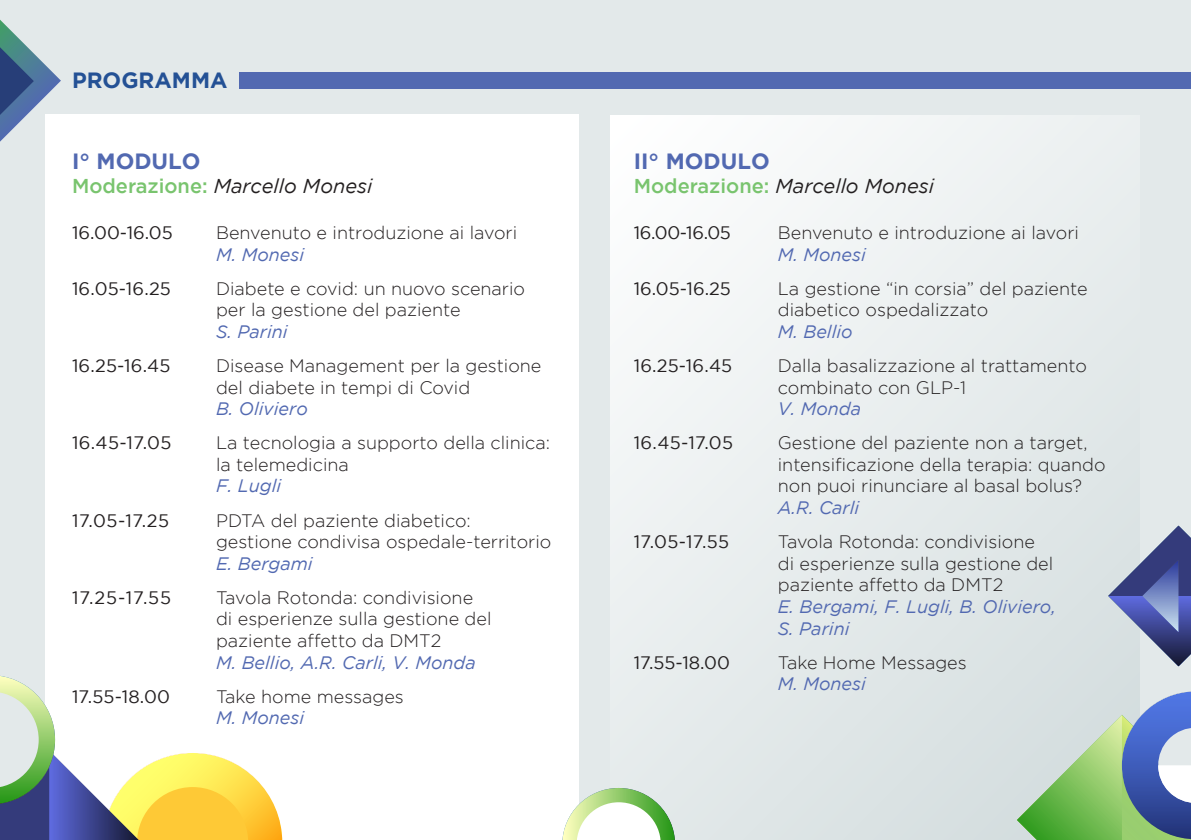
<style>
.page{position:relative;width:1191px;height:840px;background:#fff}
.page>*{position:absolute;margin:0;border:0;box-sizing:border-box;transform-origin:0 0}
.t1{font:700 22px "Gotham";color:#5269b1}
.t2{font:700 22px "Gotham";color:#245195}
.t3{font:italic 20px "Gotham";color:#231f20}
.t4{font:300 18px/21.6px "Gotham";color:#231f20}
.t5{font:18px "Gotham";letter-spacing:.01em;color:#231f20}
.t6{font:italic 18px "Gotham";color:#5269b1}
.s1{font-weight:500;font-style:normal;color:#79c46e}
.s2{font-weight:400;font-style:italic;color:#5269b1}
</style>
<div class="page">
<div style="left:0;top:1px;width:1191px;height:838px;background:#e3e9ea"></div>
<div style="left:45px;top:114px;width:534px;height:725px;background:#fff"></div>
<div style="left:610px;top:115px;width:529px;height:724px;background:linear-gradient(to right,#f1f4f4,#e0e6e7)"></div>
<svg style="left:1108px;top:525px;width:83px;height:141px"></svg>
<svg style="left:1016px;top:691px;width:175px;height:148px"></svg>
<svg style="left:0;top:675px;width:282px;height:164px"></svg>
<svg style="left:562px;top:787px;width:113px;height:52px"></svg>
<div style="left:239px;top:72px;width:952px;height:17px;background:#5269b1"></div>
<svg style="left:0;top:20px;width:61px;height:122px"></svg>
<p class="t2" style="left:72px;top:68px;width:157px">PROGRAMMA</p>
<p class="t1" style="left:72px;top:149px;width:130px">I° MODULO</p>
<p class="t3" style="left:72px;top:175px;width:302px"><span class="s1">Moderazione:</span> Marcello Monesi</p>
<p class="t5" style="left:72px;top:222px;width:102px">16.00-16.05</p>
<p class="t4" style="left:216px;top:221px;width:303px">Benvenuto e introduzione ai lavori</p>
<p class="t6" style="left:216px;top:244px;width:90px">M. Monesi</p>
<p class="t5" style="left:72px;top:278px;width:100px">16.05-16.25</p>
<p class="t4" style="left:216px;top:277px;width:310px">Diabete e covid: un nuovo scenario per la gestione del paziente</p>
<p class="t6" style="left:216px;top:321px;width:73px">S. Parini</p>
<p class="t5" style="left:72px;top:355px;width:100px">16.25-16.45</p>
<p class="t4" style="left:216px;top:354px;width:327px">Disease Management per la gestione</p>
<p class="t4" style="left:216px;top:376px;width:256px">del diabete in tempi di Covid<br><span class="s2">B. Oliviero</span></p>
<p class="t5" style="left:72px;top:432px;width:101px">16.45-17.05</p>
<p class="t4" style="left:216px;top:431px;width:336px">La tecnologia a supporto della clinica: la telemedicina</p>
<p class="t6" style="left:216px;top:476px;width:67px">F. Lugli</p>
<p class="t5" style="left:72px;top:510px;width:99px">17.05-17.25</p>
<p class="t4" style="left:216px;top:509px;width:337px">PDTA del paziente diabetico:<br>gestione condivisa ospedale-territorio<br><span class="s2">E. Bergami</span></p>
<p class="t5" style="left:72px;top:587px;width:101px">17.25-17.55</p>
<p class="t4" style="left:216px;top:586px;width:259px">Tavola Rotonda: condivisione</p>
<p class="t4" style="left:216px;top:607px;width:277px">di esperienze sulla gestione del paziente affetto da DMT2</p>
<p class="t6" style="left:216px;top:652px;width:261px">M. Bellio, A.R. Carli, V. Monda</p>
<p class="t5" style="left:72px;top:686px;width:99px">17.55-18.00</p>
<p class="t4" style="left:216px;top:685px;width:189px">Take home messages</p>
<p class="t6" style="left:216px;top:707px;width:90px">M. Monesi</p>
<p class="t1" style="left:634px;top:149px;width:137px">II° MODULO</p>
<p class="t3" style="left:634px;top:175px;width:302px"><span class="s1">Moderazione:</span> Marcello Monesi</p>
<p class="t5" style="left:634px;top:222px;width:99px">16.00-16.05</p>
<p class="t4" style="left:778px;top:221px;width:303px">Benvenuto e introduzione ai lavori<br><span class="s2">M. Monesi</span></p>
<p class="t5" style="left:634px;top:278px;width:99px">16.05-16.25</p>
<p class="t4" style="left:778px;top:277px;width:311px">La gestione “in corsia” del paziente diabetico ospedalizzato</p>
<p class="t6" style="left:778px;top:321px;width:76px">M. Bellio</p>
<p class="t5" style="left:634px;top:355px;width:100px">16.25-16.45</p>
<p class="t4" style="left:778px;top:354px;width:311px">Dalla basalizzazione al trattamento combinato con GLP-1</p>
<p class="t6" style="left:778px;top:398px;width:85px">V. Monda</p>
<p class="t5" style="left:634px;top:432px;width:101px">16.45-17.05</p>
<p class="t4" style="left:778px;top:431px;width:329px">Gestione del paziente non a target, intensificazione della terapia: quando non puoi rinunciare al basal bolus?</p>
<p class="t6" style="left:778px;top:497px;width:83px">A.R. Carli</p>
<p class="t5" style="left:634px;top:531px;width:97px">17.05-17.55</p>
<p class="t4" style="left:778px;top:530px;width:259px">Tavola Rotonda: condivisione</p>
<p class="t4" style="left:778px;top:552px;width:277px">di esperienze sulla gestione del paziente affetto da DMT2</p>
<p class="t6" style="left:778px;top:596px;width:280px">E. Bergami, F. Lugli, B. Oliviero,</p>
<p class="t6" style="left:778px;top:618px;width:73px">S. Parini</p>
<p class="t5" style="left:634px;top:652px;width:98px">17.55-18.00</p>
<p class="t4" style="left:778px;top:651px;width:190px">Take Home Messages</p>
<p class="t6" style="left:778px;top:673px;width:90px">M. Monesi</p>
</div>
